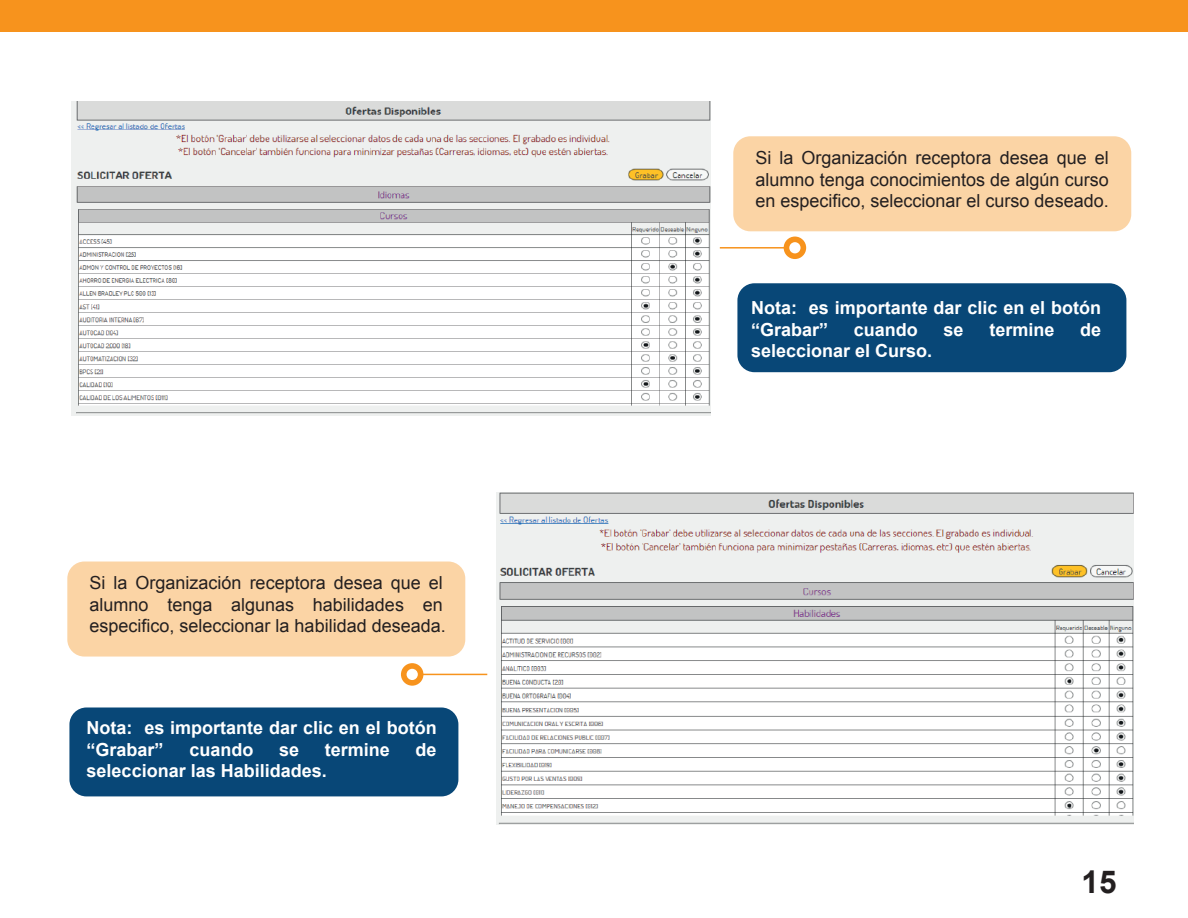
<style>
.page{position:relative;width:1188px;height:918px;background:#fff}
.page>*{position:absolute;margin:0;border:0;box-sizing:border-box;transform-origin:0 0}
.t1{font:700 31.5px "Arial";color:#231f20}
.t2{font:18px/21.6px "Arial";color:#231f20;text-align:justify}
.t3{font:700 18px/21.6px "Arial";color:#fff}
</style>
<div class="page">
<div style="left:0;top:0;width:1188px;height:32px;background:#f7931d"></div>
<div style="left:737px;top:283px;width:389px;height:89px;background:#084777;border-radius:17px"></div>
<div style="left:69px;top:708px;width:389px;height:88px;background:#084777;border-radius:17px"></div>
<div style="left:733px;top:136px;width:398px;height:95px;background:#fbd4a5;border-radius:17px"></div>
<hr style="left:720px;top:247px;width:79px;height:2px;background:#f7931d">
<div style="left:784px;top:237px;width:22px;height:22px;background:#f7931d;border-radius:50%"></div>
<div style="left:789px;top:242px;width:12px;height:11px;background:#fff;border-radius:50%"></div>
<hr style="left:408px;top:674px;width:79px;height:1px;background:#f7931d">
<div style="left:401px;top:663px;width:22px;height:23px;background:#f7931d;border-radius:50%"></div>
<div style="left:407px;top:669px;width:11px;height:11px;background:#fff;border-radius:50%"></div>
<img style="left:71px;top:102px;width:640px;height:313px">
<img style="left:497px;top:493px;width:637px;height:331px">
<div style="left:67px;top:562px;width:398px;height:95px;background:#fbd4a5;border-radius:17px"></div>
<p class="t2" style="left:90px;top:572px;width:358px;text-align:left">Si la Organización receptora desea que el alumno tenga algunas habilidades en especifico, seleccionar la habilidad deseada.</p>
<p class="t3" style="left:87px;top:718px;width:352px">Nota: es importante dar clic en el botón “Grabar”</p>
<p class="t3" style="left:189px;top:739px;width:66px">cuando</p>
<p class="t3" style="left:279px;top:739px;width:22px">se</p>
<p class="t3" style="left:325px;top:739px;width:67px">termine</p>
<p class="t3" style="left:416px;top:739px;width:23px">de</p>
<p class="t3" style="left:87px;top:761px;width:242px">seleccionar las Habilidades.</p>
<p class="t2" style="left:756px;top:147px;width:355px">Si la Organización receptora desea que el alumno tenga conocimientos de algún curso en especifico, seleccionar el curso deseado.</p>
<p class="t3" style="left:751px;top:298px;width:352px">Nota: es importante dar clic en el botón “Grabar”</p>
<p class="t3" style="left:854px;top:319px;width:66px">cuando</p>
<p class="t3" style="left:944px;top:319px;width:22px">se</p>
<p class="t3" style="left:989px;top:319px;width:67px">termine</p>
<p class="t3" style="left:1080px;top:319px;width:23px">de</p>
<p class="t3" style="left:751px;top:341px;width:183px">seleccionar el Curso.</p>
<h1 class="t1" style="left:1082px;top:860px;width:37px">15</h1>
</div>
